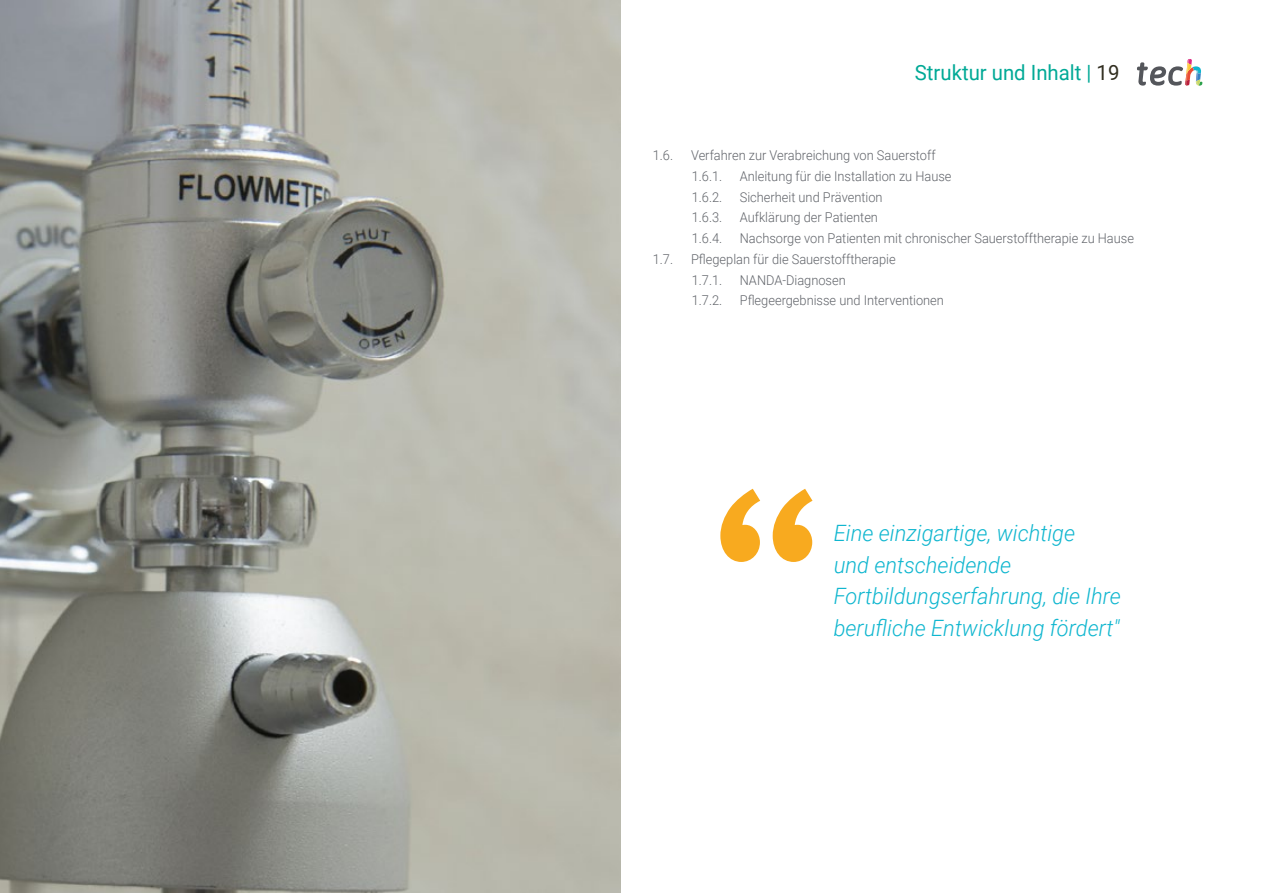
<style>
.page{position:relative;width:1263px;height:893px;background:#fff}
.page>*{position:absolute;margin:0;border:0;box-sizing:border-box;transform-origin:0 0}
.t1{font:italic 300 22.5px/31.5px "Roboto";color:#0fb6cf}
.t2{font:21px "Roboto";color:#00a996}
.t3{font:300 13.5px/20.7px "Roboto";color:#61646a;scale:.95 1}
.s1{color:#312e20}
</style>
<div class="page">
<svg style="left:1137px;top:59px;width:65px;height:27px"></svg>
<img style="left:0;top:0;width:621px;height:893px">
<svg style="left:720px;top:489px;width:92px;height:73px"></svg>
<h2 class="t2" style="left:915px;top:57px;width:206px">Struktur und Inhalt | <span class="s1">19</span></h2>
<p class="t3" style="left:653px;top:144px;width:23px">1.6.</p>
<p class="t3" style="left:691px;top:144px;width:259px">Verfahren zur Verabreichung von Sauerstoff<br>1.6.1.</p>
<p class="t3" style="left:740px;top:165px;width:224px">Anleitung für die Installation zu Hause</p>
<p class="t3" style="left:692px;top:186px;width:34px">1.6.2.</p>
<p class="t3" style="left:740px;top:186px;width:152px">Sicherheit und Prävention</p>
<p class="t3" style="left:692px;top:207px;width:34px">1.6.3.</p>
<p class="t3" style="left:740px;top:207px;width:147px">Aufklärung der Patienten</p>
<p class="t3" style="left:692px;top:227px;width:34px">1.6.4.</p>
<p class="t3" style="left:740px;top:227px;width:416px">Nachsorge von Patienten mit chronischer Sauerstofftherapie zu Hause</p>
<p class="t3" style="left:653px;top:248px;width:23px">1.7.</p>
<p class="t3" style="left:691px;top:248px;width:217px">Pflegeplan für die Sauerstofftherapie<br>1.7.1.</p>
<p class="t3" style="left:740px;top:269px;width:113px">NANDA-Diagnosen</p>
<p class="t3" style="left:692px;top:290px;width:34px">1.7.2.</p>
<p class="t3" style="left:740px;top:290px;width:216px">Pflegeergebnisse und Interventionen</p>
<h1 class="t1" style="left:834px;top:517px;width:289px">Eine einzigartige, wichtige<br>und entscheidende<br>Fortbildungserfahrung, die Ihre berufliche Entwicklung fördert"</h1>
</div>
